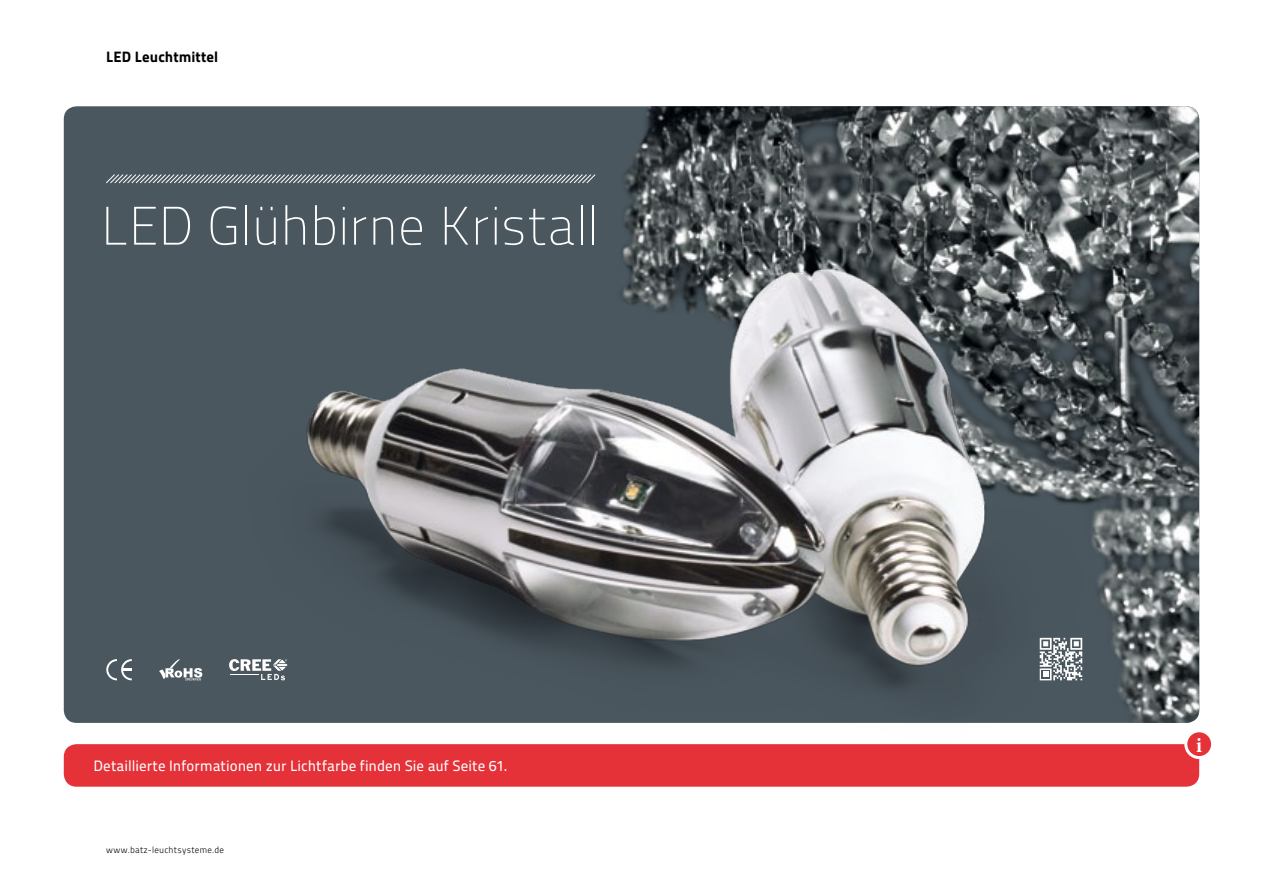
<style>
.page{position:relative;width:1263px;height:893px;background:#fff}
.page>*{position:absolute;margin:0;border:0;box-sizing:border-box;transform-origin:0 0}
.t1{font:54px "Titillium Maps 26 L 1 wt";letter-spacing:-.015em;color:#fff}
.t2{font:700 condensed 21.6px "Minion Pro";color:#fff}
.t3{font:15px "Titillium Maps 26 L 500 wt";color:#fff}
.t4{font:15px "Titillium Maps 26 L 999 wt";letter-spacing:.005em;color:#000}
.t5{font:9px "Titillium Maps 26 L 250 wt";letter-spacing:.025em;color:#000}
</style>
<div class="page">
<div style="left:64px;top:106px;width:1135px;height:617px;background:#4b575f;border-radius:13px"></div>
<img style="left:333px;top:106px;width:866px;height:56px">
<svg style="left:106px;top:659px;width:18px;height:21px"></svg>
<svg style="left:106px;top:174px;width:18px;height:9px"></svg>
<div style="left:64px;top:744px;width:1135px;height:43px;background:#e53138;border-radius:13px"></div>
<img style="left:124px;top:162px;width:1088px;height:625px">
<svg style="left:229px;top:659px;width:59px;height:21px"></svg>
<p class="t4" style="left:106px;top:45px;width:114px">LED Leuchtmittel</p>
<h1 class="t1" style="left:101px;top:187px;width:500px">LED Glühbirne Kristall</h1>
<p class="t3" style="left:94px;top:755px;width:415px">Detaillierte Informationen zur Lichtfarbe finden Sie auf Seite 61.</p>
<p class="t5" style="left:106px;top:843px;width:119px">www.batz-leuchtsysteme.de</p>
<h2 class="t2" style="left:1196px;top:730px;width:7px">i</h2>
</div>
